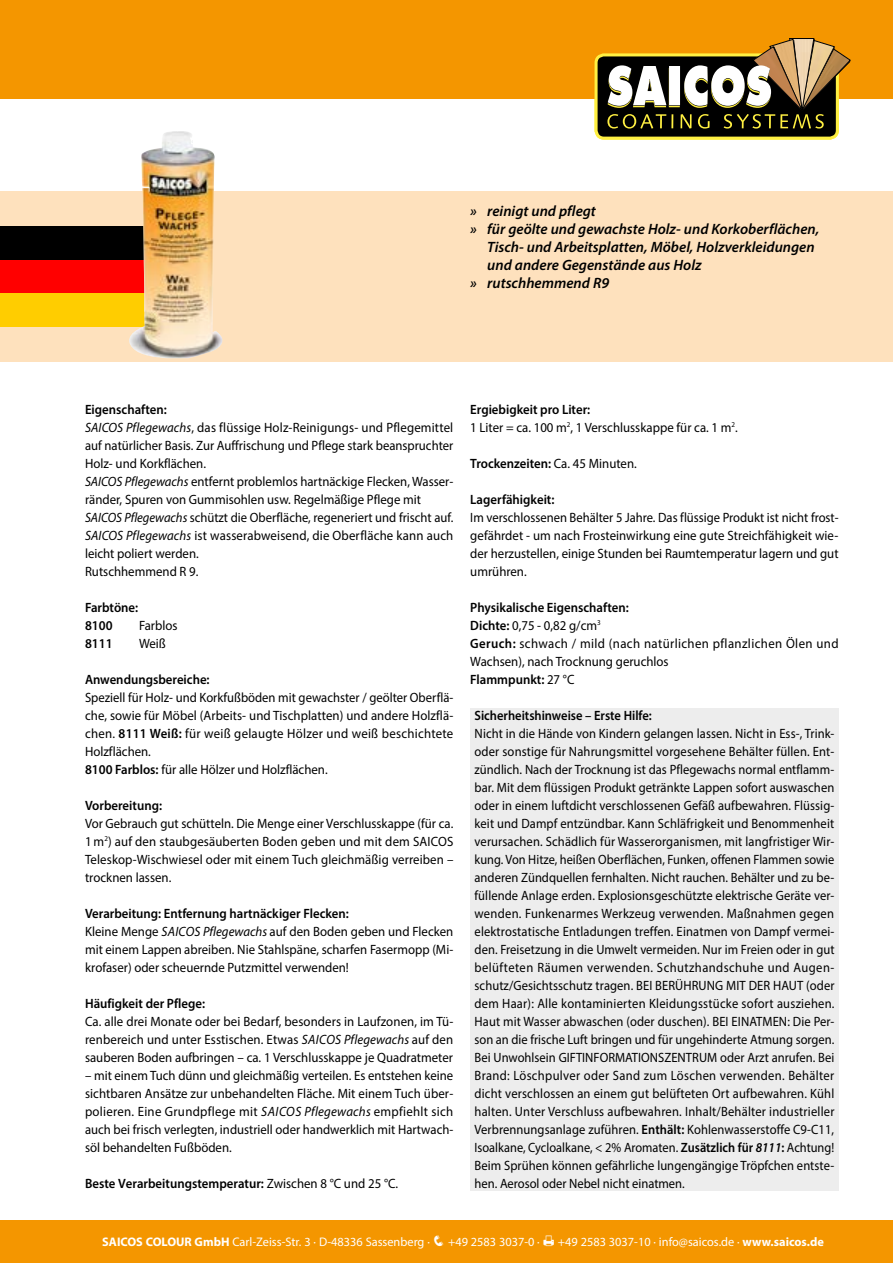
<style>
.page{position:relative;width:893px;height:1263px;background:#fff}
.page>*{position:absolute;margin:0;border:0;box-sizing:border-box;transform-origin:0 0}
.t1{font:italic 600 15px "Myriad Pro";color:#000}
.t2{font:13.5px/18px "Myriad Pro";color:#000;text-align:justify;scale:.93 1}
.t3{font:13.5px/18px "Myriad Pro";color:#000;scale:.95 1}
.t4{font:13.5px/18px "Myriad Pro";color:#000;scale:.94 1}
.t5{font:600 13.5px/18px "Myriad Pro";color:#000;scale:.95 1}
.t6{font:13.5px/18px "Myriad Pro";letter-spacing:.03em;color:#000;scale:.95 1}
.t7{font:600 13.5px "Myriad Pro";color:#000;scale:.93 1}
.t8{font:12.45px "Myriad Pro";color:#fff}
.s1{font-weight:600}
.s2{font-style:italic}
.s3{font-weight:400}
.s4{font-weight:600;font-style:italic}
.s5{font-weight:700}
</style>
<div class="page">
<div style="left:0;top:191px;width:893px;height:170px;background:#fee1bd"></div>
<div style="left:0;top:0;width:893px;height:99px;background:#f49600"></div>
<div style="left:596px;top:55px;width:241px;height:83px;background:#000;border-radius:8px"></div>
<div style="left:594px;top:53px;width:245px;height:87px;border:3px solid #fff042;border-radius:8px"></div>
<svg style="left:607px;top:38px;width:243px;height:91px"></svg>
<div style="left:0;top:1220px;width:893px;height:43px;background:#f49600"></div>
<div style="left:470px;top:708px;width:369px;height:483px;background:#ededed"></div>
<div style="left:0;top:227px;width:153px;height:33px;background:#000"></div>
<div style="left:0;top:260px;width:153px;height:33px;background:#f00"></div>
<div style="left:0;top:293px;width:153px;height:33px;background:#ffcd00"></div>
<img style="left:123px;top:131px;width:100px;height:227px">
<p class="t1" style="left:470px;top:201px;width:127px">» reinigt und pflegt</p>
<p class="t1" style="left:470px;top:219px;width:351px">» für geölte und gewachste Holz- und Korkoberflächen,</p>
<p class="t1" style="left:487px;top:237px;width:329px">Tisch- und Arbeitsplatten, Möbel, Holzverkleidungen</p>
<p class="t1" style="left:487px;top:255px;width:216px">und andere Gegenstände aus Holz</p>
<p class="t1" style="left:470px;top:273px;width:140px">» rutschhemmend R9</p>
<p class="t3" style="left:85px;top:400px;width:389px"><span class="s1">Eigenschaften:<br></span><span class="s2">SAICOS Pflegewachs</span>, das flüssige Holz-Reinigungs- und Pflegemittel auf natürlicher Basis. Zur Auffrischung und Pflege stark beanspruchter Holz- und Korkflächen.<br><span class="s2">SAICOS Pflegewachs</span> entfernt problemlos hartnäckige Flecken, Wasser&shy;ränder, Spuren von Gummisohlen usw. Regelmäßige Pflege mit <span class="s2">SAICOS Pflegewachs</span> schützt die Oberfläche, regeneriert und frischt auf.<br><span class="s2">SAICOS Pflegewachs</span> ist wasserabweisend, die Oberfläche kann auch leicht poliert werden.<br>Rutschhemmend R 9.</p>
<p class="t5" style="left:85px;top:598px;width:58px">Farbtöne:<br>8100</p>
<p class="t3" style="left:139px;top:616px;width:42px">Farblos</p>
<p class="t5" style="left:85px;top:634px;width:30px">8111</p>
<p class="t3" style="left:139px;top:634px;width:30px">Weiß</p>
<p class="t5" style="left:85px;top:670px;width:133px">Anwendungsbereiche:</p>
<p class="t4" style="left:85px;top:688px;width:393px">Speziell für Holz- und Korkfußböden mit gewachster / geölter Oberflä&shy;che, sowie für Möbel (Arbeits- und Tischplatten) und andere Holzflä&shy;chen. <span class="s1">8111 Weiß:</span> für weiß gelaugte Hölzer und weiß beschichtete Holzflächen.<br><span class="s1">8100 Farblos:</span> für alle Hölzer und Holzflächen.</p>
<p class="t5" style="left:85px;top:796px;width:83px">Vorbereitung:</p>
<p class="t3" style="left:85px;top:814px;width:389px;text-align:justify">Vor Gebrauch gut schütteln. Die Menge einer Verschlusskappe (für ca.<br>1 m<sup>2</sup>) auf den staubgesäuberten Boden geben und mit dem SAICOS Teleskop-Wischwiesel oder mit einem Tuch gleichmäßig verreiben – trocknen lassen.</p>
<p class="t3" style="left:85px;top:904px;width:389px"><span class="s1">Verarbeitung: Entfernung hartnäckiger Flecken:<br></span>Kleine Menge <span class="s2">SAICOS Pflegewachs</span> auf den Boden geben und Flecken mit einem Lappen abreiben. Nie Stahlspäne, scharfen Fasermopp (Mi&shy;krofaser) oder scheuernde Putzmittel verwenden!</p>
<p class="t5" style="left:85px;top:994px;width:128px">Häufigkeit der Pflege:</p>
<p class="t3" style="left:85px;top:1012px;width:389px;text-align:justify">Ca. alle drei Monate oder bei Bedarf, besonders in Laufzonen, im Tü&shy;renbereich und unter Esstischen. Etwas <span class="s2">SAICOS Pflegewachs</span> auf den sauberen Boden aufbringen – ca. 1 Verschlusskappe je Quadratmeter</p>
<p class="t4" style="left:85px;top:1066px;width:393px;text-align:justify">– mit einem Tuch dünn und gleichmäßig verteilen. Es entstehen keine sichtbaren Ansätze zur unbehandelten Fläche. Mit einem Tuch über&shy;polieren. Eine Grundpflege mit <span class="s2">SAICOS Pflegewachs</span> empfiehlt sich auch bei frisch verlegten, industriell oder handwerklich mit Hartwach&shy;söl behandelten Fußböden.</p>
<p class="t5" style="left:85px;top:1174px;width:331px">Beste Verarbeitungstemperatur: <span class="s3">Zwischen 8 °C und 25 °C.</span></p>
<p class="t3" style="left:470px;top:400px;width:283px"><span class="s1">Ergiebigkeit pro Liter:<br></span>1 Liter = ca. 100 m<sup>2</sup>, 1 Verschlusskappe für ca. 1 m<sup>2</sup>.</p>
<p class="t5" style="left:470px;top:454px;width:177px">Trockenzeiten: <span class="s3">Ca. 45 Minuten.</span></p>
<p class="t5" style="left:470px;top:490px;width:90px">Lagerfähigkeit:</p>
<p class="t2" style="left:470px;top:508px;width:397px">Im verschlossenen Behälter 5 Jahre. Das flüssige Produkt ist nicht frost&shy;gefährdet - um nach Frosteinwirkung eine gute Streichfähigkeit wie&shy;der herzustellen, einige Stunden bei Raumtemperatur lagern und gut umrühren.</p>
<p class="t6" style="left:470px;top:598px;width:389px"><span class="s1">Physikalische Eigenschaften:<br>Dichte:</span> 0,75 - 0,82 g/cm<sup>3<br></sup><span class="s1">Geruch:</span> schwach / mild (nach natürlichen pflanzlichen Ölen und Wachsen), nach Trocknung geruchlos<br><span class="s1">Flammpunkt:</span> 27 °C</p>
<p class="t7" style="left:475px;top:707px;width:192px">Sicherheitshinweise – Erste Hilfe:</p>
<p class="t2" style="left:475px;top:724px;width:389px">Nicht in die Hände von Kindern gelangen lassen. Nicht in Ess-, Trink&shy;oder sonstige für Nahrungsmittel vorgesehene Behälter füllen. Ent&shy;zündlich. Nach der Trocknung ist das Pflegewachs normal entflamm&shy;bar. Mit dem flüssigen Produkt getränkte Lappen sofort auswaschen oder in einem luftdicht verschlossenen Gefäß aufbewahren. Flüssig&shy;keit und Dampf entzündbar. Kann Schläfrigkeit und Benommenheit verursachen. Schädlich für Wasserorganismen, mit langfristiger Wir&shy;kung. Von Hitze, heißen Oberflächen, Funken, offenen Flammen sowie anderen Zündquellen fernhalten. Nicht rauchen. Behälter und zu be&shy;füllende Anlage erden. Explosionsgeschützte elektrische Geräte ver&shy;wenden. Funkenarmes Werkzeug verwenden. Maßnahmen gegen elektrostatische Entladungen treffen. Einatmen von Dampf vermei&shy;den. Freisetzung in die Umwelt vermeiden. Nur im Freien oder in gut belüfteten Räumen verwenden. Schutzhandschuhe und Augen&shy;schutz/Gesichtsschutz tragen. BEI BERÜHRUNG MIT DER HAUT (oder dem Haar): Alle kontaminierten Kleidungsstücke sofort ausziehen.<br>Haut mit Wasser abwaschen (oder duschen). BEI EINATMEN: Die Per&shy;son an die frische Luft bringen und für ungehinderte Atmung sorgen.<br>Bei Unwohlsein GIFTINFORMATIONSZENTRUM oder Arzt anrufen. Bei Brand: Löschpulver oder Sand zum Löschen verwenden. Behälter dicht verschlossen an einem gut belüfteten Ort aufbewahren. Kühl halten. Unter Verschluss aufbewahren. Inhalt/Behälter industrieller Verbrennungsanlage zuführen. <span class="s1">Enthält:</span> Kohlenwasserstoffe C9-C11, Isoalkane, Cycloalkane, &lt; 2% Aromaten. <span class="s1">Zusätzlich für</span> <span class="s4">8111</span><span class="s1">:</span> Achtung!<br>Beim Sprühen können gefährliche lungengängige Tröpfchen entste&shy;hen. Aerosol oder Nebel nicht einatmen.</p>
<p class="t8" style="left:102px;top:1234px;width:439px"><span class="s5">SAICOS COLOUR GmbH</span> Carl-Zeiss-Str. 3 · D-48336 Sassenberg · ❑ +49 2583 3037-0 ·</p>
<p class="t8" style="left:558px;top:1234px;width:267px">+49 2583 3037-10 · info@saicos.de · <span class="s5">www.saicos.de</span></p>
</div>
